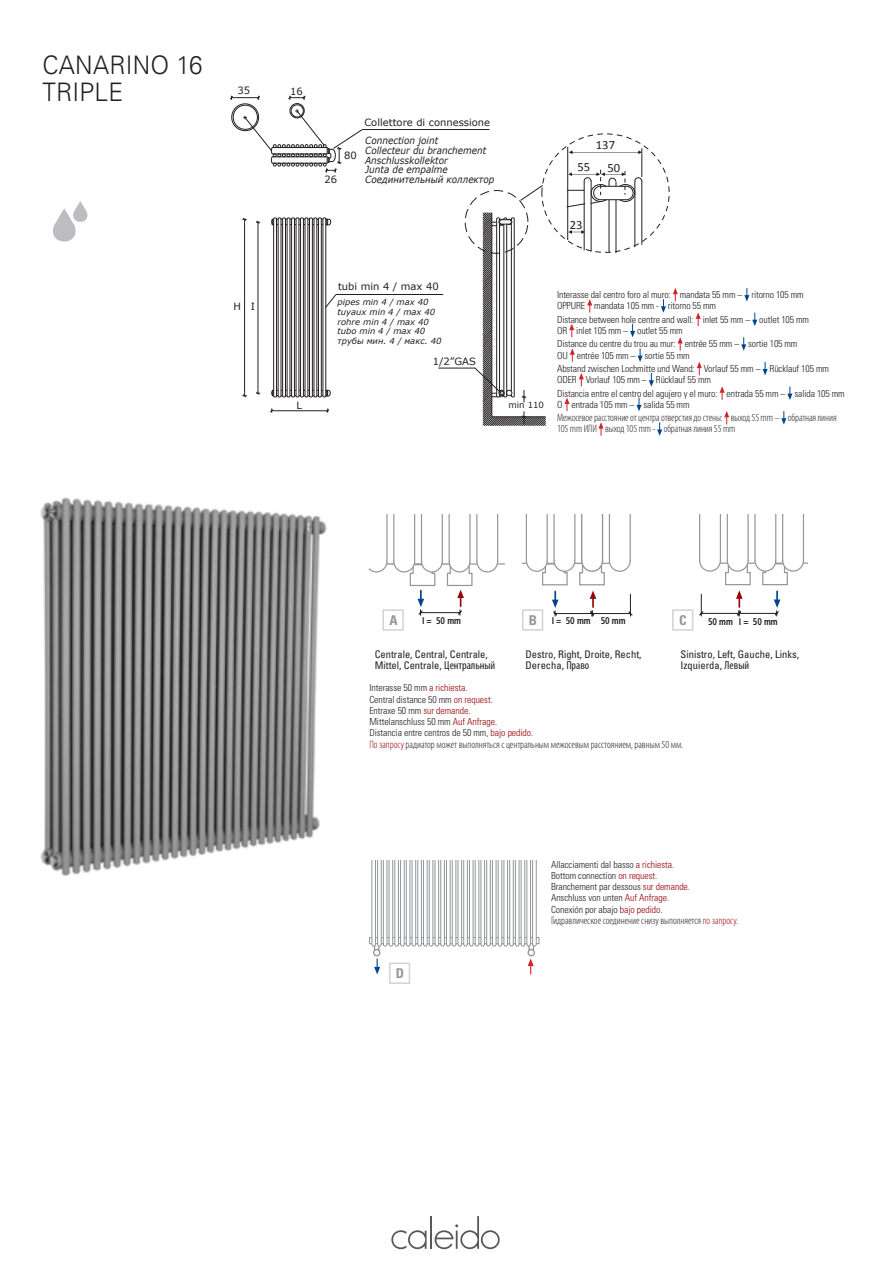
<style>
.page{position:relative;width:893px;height:1263px;background:#fff}
.page>*{position:absolute;margin:0;border:0;box-sizing:border-box;transform-origin:0 0}
.t1{font:300 25.5px/27px "Univers LT Std";letter-spacing:.01em;color:#231f20;scale:.95 1}
.t2{font:700 condensed 13.5px "Univers LT Std";color:#939598}
.t3{font:12.6px "Calibri";letter-spacing:.005em;color:#231f20}
.t4{font:300 condensed 10.8px/11.2px "Myriad Pro";letter-spacing:-.01em;color:#231f20}
.t5{font:condensed 10.5px/10.5px "Univers LT Std";color:#231f20}
.t6{font:10.05px "Verdana";color:#231f20}
.t7{font:italic 9.9px/9.8px "Verdana";color:#231f20;scale:.9 1}
.t8{font:300 condensed 9.75px/11.2px "Univers LT Std";letter-spacing:-.01em;color:#231f20}
.t9{font:700 condensed 9.75px "Frutiger LT Std";letter-spacing:-.01em;color:#231f20;scale:.9 1}
.t10{font:8.55px "Verdana";color:#231f20}
.t11{font:italic 8.4px/9.8px "Verdana";color:#231f20}
.s1{font-family:"Myriad Pro";font-size:11.55px}
.s2{color:#960509}
</style>
<div class="page">
<svg style="left:391px;top:1230px;width:36px;height:19px"></svg>
<hr style="left:430px;top:1216px;width:2px;height:33px;background:#57585a">
<svg style="left:435px;top:1216px;width:65px;height:33px"></svg>
<hr style="left:275px;top:410px;width:49px;height:1px;background:#231f20">
<svg style="left:270px;top:408px;width:5px;height:5px"></svg>
<svg style="left:324px;top:408px;width:6px;height:5px"></svg>
<hr style="left:258px;top:226px;width:1px;height:163px;background:#231f20">
<svg style="left:256px;top:220px;width:4px;height:6px"></svg>
<svg style="left:256px;top:389px;width:4px;height:6px"></svg>
<hr style="left:244px;top:223px;width:1px;height:169px;background:#231f20">
<svg style="left:242px;top:392px;width:5px;height:6px"></svg>
<svg style="left:242px;top:217px;width:5px;height:6px"></svg>
<hr style="left:336px;top:294px;width:107px;height:1px;background:#231f20">
<div style="left:290px;top:103px;width:15px;height:15px;border:1px solid #231f20;border-radius:50%"></div>
<div style="left:291px;top:104px;width:13px;height:13px;border:1px solid #231f20;border-radius:50%"></div>
<svg style="left:288px;top:95px;width:18px;height:5px"></svg>
<div style="left:231px;top:103px;width:28px;height:28px;border:1px solid #231f20;border-radius:50%"></div>
<div style="left:233px;top:105px;width:25px;height:25px;border:1px solid #231f20;border-radius:50%"></div>
<svg style="left:230px;top:95px;width:31px;height:5px"></svg>
<svg style="left:520px;top:185px;width:22px;height:16px"></svg>
<hr style="left:362px;top:129px;width:127px;height:1px;background:#231f20">
<hr style="left:567px;top:147px;width:1px;height:93px;background:#231f20">
<div style="left:591px;top:184px;width:19px;height:18px;border:1px solid #231f20;border-radius:50%"></div>
<svg style="left:568px;top:230px;width:16px;height:4px"></svg>
<hr style="left:584px;top:181px;width:1px;height:69px;background:#231f20">
<hr style="left:591px;top:180px;width:1px;height:72px;background:#231f20">
<svg style="left:566px;top:201px;width:35px;height:7px"></svg>
<hr style="left:616px;top:182px;width:1px;height:71px;background:#231f20">
<hr style="left:609px;top:181px;width:1px;height:71px;background:#231f20">
<div style="left:616px;top:184px;width:19px;height:18px;border:1px solid #231f20;border-radius:50%"></div>
<hr style="left:641px;top:180px;width:1px;height:65px;background:#231f20">
<hr style="left:634px;top:181px;width:1px;height:66px;background:#231f20">
<div style="left:594px;top:186px;width:39px;height:14px;background:#fff;border-radius:7px"></div>
<div style="left:593px;top:186px;width:40px;height:14px;border:1px solid #231f20;border-radius:7px"></div>
<svg style="left:567px;top:148px;width:75px;height:47px"></svg>
<svg style="left:438px;top:212px;width:109px;height:214px"></svg>
<hr style="left:500px;top:220px;width:11px;height:4px;background:#fff;border-radius:2px">
<div style="left:499px;top:219px;width:13px;height:5px;border:1px solid #231f20;border-radius:2px"></div>
<svg style="left:243px;top:109px;width:120px;height:64px"></svg>
<svg style="left:271px;top:217px;width:65px;height:181px"></svg>
<svg style="left:673px;top:288px;width:5px;height:13px"></svg>
<svg style="left:744px;top:288px;width:5px;height:13px"></svg>
<svg style="left:587px;top:299px;width:5px;height:13px"></svg>
<svg style="left:661px;top:300px;width:5px;height:13px"></svg>
<svg style="left:696px;top:312px;width:5px;height:14px"></svg>
<svg style="left:752px;top:313px;width:5px;height:13px"></svg>
<svg style="left:569px;top:324px;width:5px;height:13px"></svg>
<svg style="left:630px;top:324px;width:5px;height:13px"></svg>
<svg style="left:678px;top:337px;width:5px;height:13px"></svg>
<svg style="left:741px;top:338px;width:5px;height:13px"></svg>
<svg style="left:570px;top:348px;width:5px;height:13px"></svg>
<svg style="left:637px;top:349px;width:6px;height:13px"></svg>
<svg style="left:697px;top:362px;width:5px;height:13px"></svg>
<svg style="left:762px;top:362px;width:6px;height:13px"></svg>
<svg style="left:579px;top:373px;width:5px;height:13px"></svg>
<svg style="left:649px;top:373px;width:5px;height:14px"></svg>
<svg style="left:720px;top:386px;width:5px;height:13px"></svg>
<svg style="left:787px;top:387px;width:5px;height:13px"></svg>
<svg style="left:564px;top:398px;width:6px;height:13px"></svg>
<svg style="left:636px;top:398px;width:6px;height:13px"></svg>
<svg style="left:724px;top:411px;width:5px;height:13px"></svg>
<svg style="left:781px;top:411px;width:5px;height:14px"></svg>
<svg style="left:598px;top:422px;width:6px;height:13px"></svg>
<svg style="left:657px;top:423px;width:5px;height:13px"></svg>
<svg style="left:523px;top:514px;width:110px;height:103px"></svg>
<svg style="left:369px;top:514px;width:136px;height:102px"></svg>
<svg style="left:699px;top:514px;width:109px;height:103px"></svg>
<div style="left:382px;top:609px;width:22px;height:22px;border:2px solid #d1d2d4"></div>
<div style="left:522px;top:609px;width:21px;height:22px;border:2px solid #d1d2d4"></div>
<div style="left:672px;top:609px;width:21px;height:22px;border:2px solid #d1d2d4"></div>
<svg style="left:369px;top:937px;width:170px;height:7px"></svg>
<svg style="left:371px;top:860px;width:166px;height:114px"></svg>
<div style="left:389px;top:963px;width:21px;height:21px;border:2px solid #d1d2d4"></div>
<img style="left:40px;top:497px;width:287px;height:379px">
<svg style="left:53px;top:201px;width:35px;height:41px"></svg>
<h1 class="t1" style="left:43px;top:51px;width:170px">CANARINO 16<br>TRIPLE</h1>
<p class="t6" style="left:237px;top:84px;width:14px">35</p>
<p class="t6" style="left:290px;top:84px;width:14px">16</p>
<p class="t6" style="left:364px;top:115px;width:127px">Collettore di connessione</p>
<p class="t6" style="left:324px;top:172px;width:14px">26</p>
<p class="t6" style="left:344px;top:148px;width:14px">80</p>
<p class="t7" style="left:365px;top:135px;width:145px">Connection joint<br>Collecteur du branchement<br>Anschlusskollektor<br>Junta de empalme<br>Соединительный коллектор</p>
<p class="t3" style="left:596px;top:137px;width:21px">137</p>
<p class="t3" style="left:577px;top:159px;width:14px">55</p>
<p class="t3" style="left:607px;top:159px;width:14px">50</p>
<p class="t3" style="left:570px;top:217px;width:14px">23</p>
<p class="t6" style="left:234px;top:299px;width:9px">H</p>
<p class="t6" style="left:251px;top:299px;width:6px">I</p>
<p class="t6" style="left:297px;top:398px;width:7px">L</p>
<p class="t6" style="left:338px;top:280px;width:102px">tubi min 4 / max 40</p>
<p class="t11" style="left:338px;top:297px;width:105px">pipes min 4 / max 40 tuyaux min 4 / max 40 rohre min 4 / max 40 tubo min 4 / max 40 трубы мин. 4 / макс. 40</p>
<p class="t6" style="left:433px;top:355px;width:45px">1/2”GAS</p>
<p class="t10" style="left:509px;top:399px;width:37px">min 110</p>
<p class="t8" style="left:557px;top:289px;width:248px">Interasse dal centro foro al muro: mandata 55 mm – ritorno 105 mm<br>OPPURE mandata 105 mm - ritorno 55 mm</p>
<p class="t8" style="left:557px;top:314px;width:253px">Distance between hole centre and wall: inlet 55 mm – outlet 105 mm<br>OR inlet 105 mm – outlet 55 mm</p>
<p class="t8" style="left:557px;top:338px;width:242px">Distance du centre du trou au mur: entrée 55 mm – sortie 105 mm<br>OU entrée 105 mm – sortie 55 mm</p>
<p class="t8" style="left:557px;top:363px;width:273px">Abstand zwischen Lochmitte und Wand: Vorlauf 55 mm – Rücklauf 105 mm<br>ODER Vorlauf 105 mm – Rücklauf 55 mm</p>
<p class="t8" style="left:557px;top:387px;width:289px">Distancia entre el centro del agujero y el muro: entrada 55 mm – salida 105 mm<br>O entrada 105 mm – salida 55 mm</p>
<p class="t4" style="left:557px;top:412px;width:281px">Межосевое расстояние от центра отверстия до стены: выход 55 mm – обратная линия<br>105mm ИЛИ выход 105 mm - обратная линия 55mm</p>
<h2 class="t2" style="left:389px;top:612px;width:10px">A</h2>
<h2 class="t2" style="left:529px;top:612px;width:10px">B</h2>
<h2 class="t2" style="left:679px;top:612px;width:9px">C</h2>
<p class="t9" style="left:708px;top:615px;width:79px">50 mm I = 50 mm</p>
<p class="t9" style="left:422px;top:615px;width:45px">I = 50 mm</p>
<p class="t9" style="left:552px;top:615px;width:84px">I = 50 mm 50 mm</p>
<p class="t5" style="left:525px;top:649px;width:118px">Destro, Right, Droite, Recht,<br>Derecha, <span class="s1">Право</span></p>
<p class="t5" style="left:681px;top:649px;width:120px">Sinistro, Left, Gauche, Links,<br>Izquierda, <span class="s1">Левый</span></p>
<p class="t5" style="left:375px;top:649px;width:122px">Centrale, Central, Centrale,<br>Mittel, Centrale, <span class="s1">Центральный</span></p>
<p class="t8" style="left:369px;top:682px;width:166px">Interasse 50 mm <span class="s2">a richiesta</span>.<br>Central distance 50 mm <span class="s2">on request</span>.<br>Entraxe 50 mm <span class="s2">sur demande</span>.<br>Mittelanschluss 50 mm <span class="s2">Auf Anfrage</span>.<br>Distancia entre centros de 50 mm, <span class="s2">bajo pedido</span>.</p>
<p class="t4" style="left:369px;top:739px;width:315px"><span class="s2">По запросу</span> радиатор может выполняться с центральным межосевым расстоянием, равным 50 мм.</p>
<h2 class="t2" style="left:396px;top:965px;width:10px">D</h2>
<p class="t8" style="left:551px;top:858px;width:141px">Allacciamenti dal basso <span class="s2">a richiesta</span>.<br>Bottom connection <span class="s2">on request</span>.<br>Branchement par dessous <span class="s2">sur demande</span>.<br>Anschluss von unten <span class="s2">Auf Anfrage</span>.<br>Conexión por abajo <span class="s2">bajo pedido</span>.</p>
<p class="t4" style="left:551px;top:915px;width:189px">Гидравлическое соединение снизу выполняется <span class="s2">позапросу</span>.</p>
</div>
